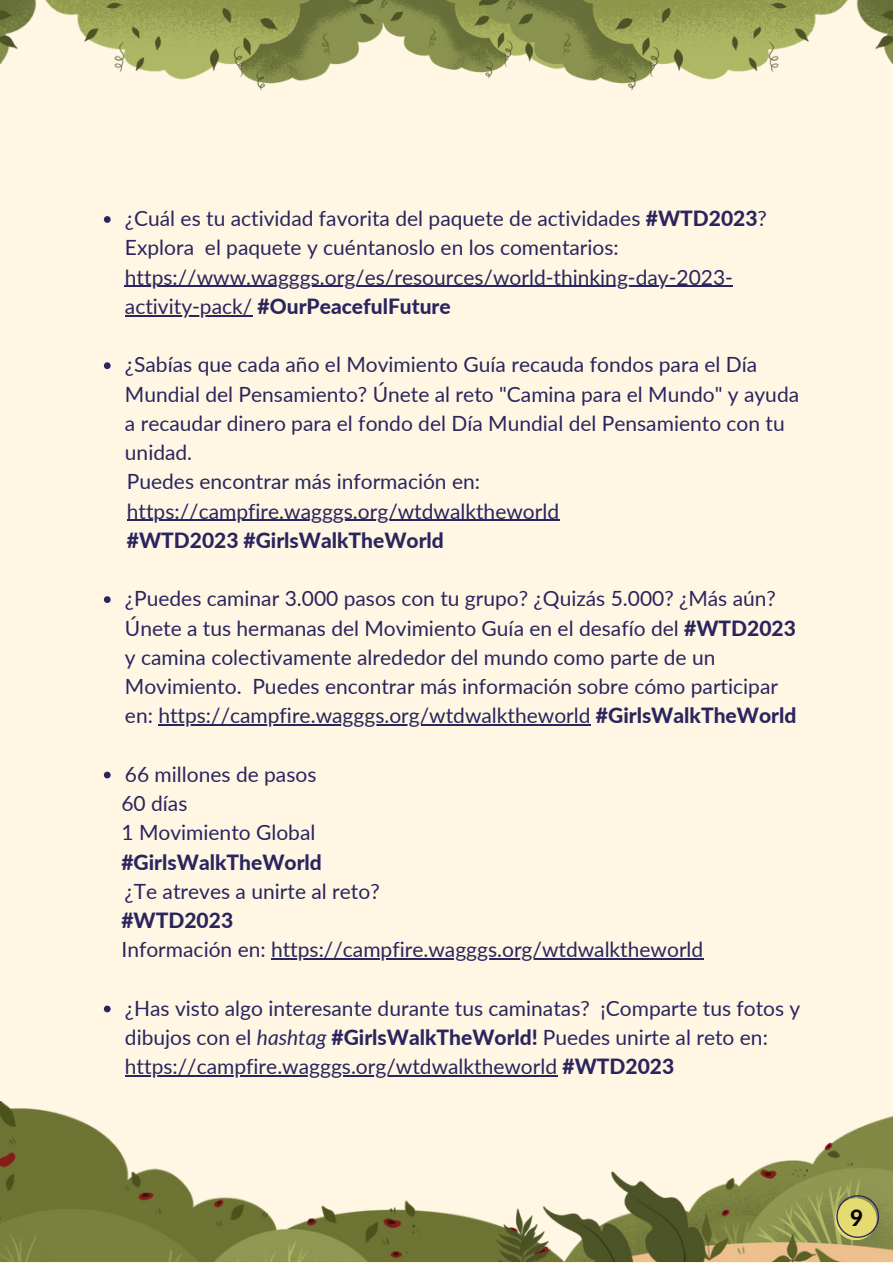
<style>
.page{position:relative;width:893px;height:1264px;background:#fff}
.page>*{position:absolute;margin:0;border:0;box-sizing:border-box;transform-origin:0 0}
.t1{font:800 22.5px "Lato";color:#000}
.t2{font:21px/29.2px "Lato";color:#2a255e}
.t3{font:800 21px "Lato";color:#2a255e}
.s1{font-weight:800}
.s2{font-style:italic}
</style>
<div class="page">
<div style="left:0;top:0;width:892px;height:1262px;background:#fff6e3"></div>
<svg style="left:104px;top:216px;width:7px;height:7px"></svg>
<hr style="left:125px;top:286px;width:608px;height:1px;background:#2a255e">
<hr style="left:125px;top:315px;width:127px;height:1px;background:#2a255e">
<svg style="left:104px;top:362px;width:7px;height:7px"></svg>
<svg style="left:104px;top:596px;width:7px;height:7px"></svg>
<hr style="left:158px;top:724px;width:432px;height:1px;background:#2a255e">
<svg style="left:104px;top:771px;width:7px;height:7px"></svg>
<svg style="left:104px;top:1005px;width:7px;height:7px"></svg>
<hr style="left:125px;top:1075px;width:432px;height:1px;background:#2a255e">
<hr style="left:127px;top:520px;width:432px;height:1px;background:#2a255e">
<hr style="left:271px;top:958px;width:432px;height:1px;background:#2a255e">
<img style="left:0;top:0;width:329px;height:91px">
<img style="left:329px;top:0;width:150px;height:73px">
<img style="left:479px;top:0;width:413px;height:91px">
<img style="left:0;top:1101px;width:892px;height:160px">
<img style="left:482px;top:1101px;width:225px;height:160px">
<svg style="left:834px;top:1198px;width:42px;height:42px"></svg>
<svg style="left:836px;top:1195px;width:43px;height:42px;background:#c0bb68"></svg>
<p class="t2" style="left:125px;top:203px;width:643px">¿Cuál es tu actividad favorita del paquete de actividades <span class="s1">#WTD2023</span>?<br>Explora el paquete y cuéntanoslo en los comentarios: https://www.wagggs.org/es/resources/world-thinking-day-2023- activity-pack/ <span class="s1">#OurPeacefulFuture</span></p>
<p class="t2" style="left:125px;top:350px;width:675px">¿Sabías que cada año el Movimiento Guía recauda fondos para el Día Mundial del Pensamiento? Únete al reto "Camina para el Mundo" y ayuda a recaudar dinero para el fondo del Día Mundial del Pensamiento con tu unidad.</p>
<p class="t2" style="left:127px;top:466px;width:434px">Puedes encontrar más información en: https://campfire.wagggs.org/wtdwalktheworld</p>
<p class="t3" style="left:127px;top:527px;width:318px">#WTD2023 #GirlsWalkTheWorld</p>
<p class="t2" style="left:125px;top:583px;width:673px">¿Puedes caminar 3.000 pasos con tu grupo? ¿Quizás 5.000? ¿Más aún?<br>Únete a tus hermanas del Movimiento Guía en el desafío del <span class="s1">#WTD2023 </span>y camina colectivamente alrededor del mundo como parte de un Movimiento. Puedes encontrar más información sobre cómo participar en: https://campfire.wagggs.org/wtdwalktheworld <span class="s1">#GirlsWalkTheWorld</span></p>
<p class="t2" style="left:125px;top:759px;width:193px">66 millones de pasos</p>
<p class="t2" style="left:121px;top:788px;width:195px">60 días<br>1 Movimiento Global</p>
<p class="t3" style="left:121px;top:848px;width:202px">#GirlsWalkTheWorld</p>
<p class="t2" style="left:124px;top:876px;width:257px">¿Te atreves a unirte al reto?</p>
<p class="t3" style="left:121px;top:907px;width:113px">#WTD2023</p>
<p class="t2" style="left:121px;top:934px;width:583px">Información en: https://campfire.wagggs.org/wtdwalktheworld</p>
<p class="t2" style="left:125px;top:992px;width:677px">¿Has visto algo interesante durante tus caminatas? ¡Comparte tus fotos y dibujos con el <span class="s2">hashtag</span> <span class="s1">#GirlsWalkTheWorld!</span> Puedes unirte al reto en: https://campfire.wagggs.org/wtdwalktheworld <span class="s1">#WTD2023</span></p>
<p class="t1" style="left:850px;top:1203px;width:15px">9</p>
</div>
